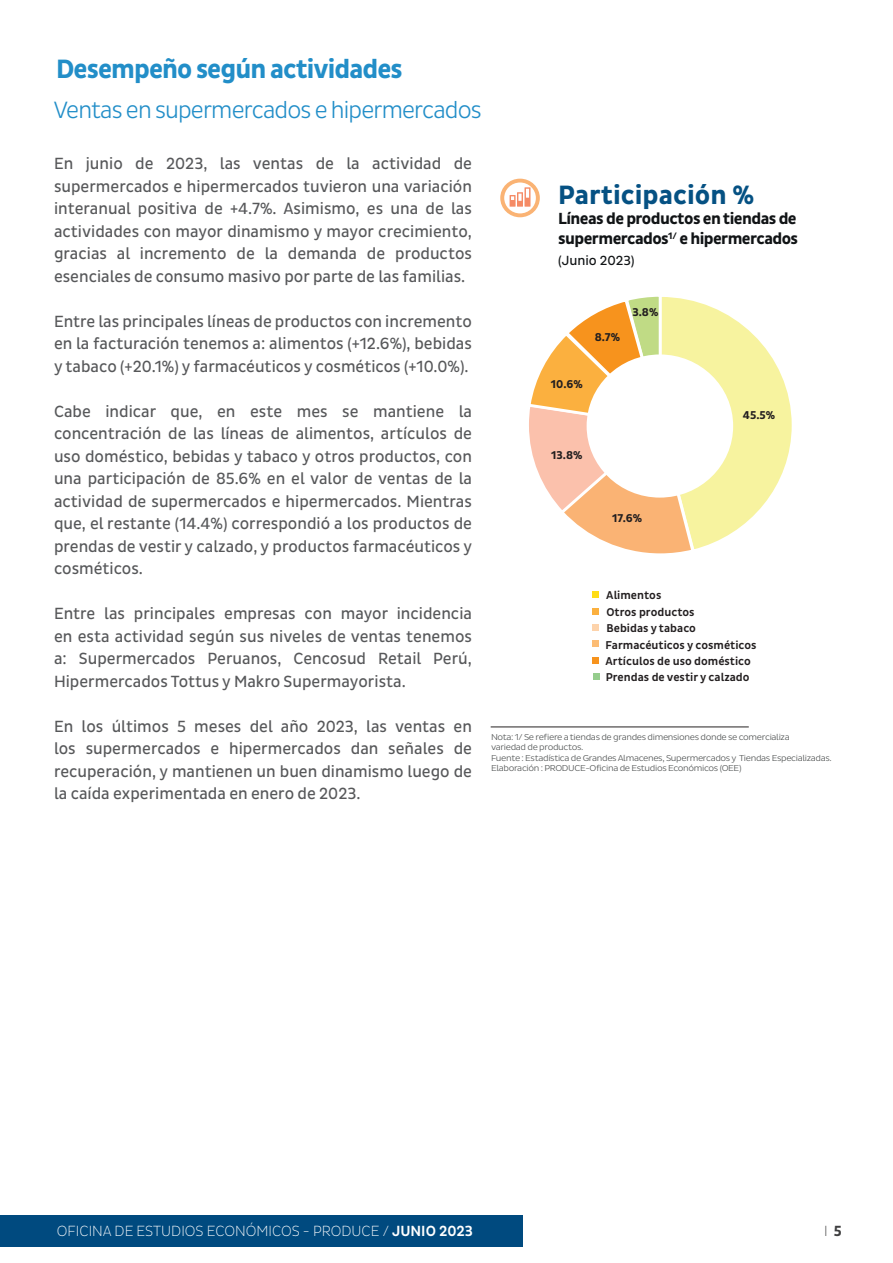
<style>
.page{position:relative;width:893px;height:1263px;background:#fff}
.page>*{position:absolute;margin:0;border:0;box-sizing:border-box;transform-origin:0 0}
.t1{font:700 27px "Pluto Sans Cond";letter-spacing:-.035em;color:#228ec8}
.t2{font:700 27px "Pluto Sans Cond";color:#055183}
.t3{font:300 24px "Pluto Sans Cond";letter-spacing:-.035em;color:#228ec8}
.t4{font:16.5px/22.5px "Pluto Sans Cond";color:#57585a;text-align:justify}
.t5{font:700 16.35px/20.2px "Pluto Sans Cond";letter-spacing:-.035em;color:#111416}
.t6{font:300 15px "Pluto Sans Cond Ex";color:#fff}
.t7{font:300 15px "Pluto Sans Cond Ex";color:#3e3e3f}
.t8{font:13.5px "Pluto Sans Cond";color:#111416}
.t9{font:500 11.55px/16.4px "Pluto Sans Cond";color:#231f20}
.t10{font:700 11.55px "Pluto Sans Cond";color:#231f20}
.t11{font:300 8.7px/10.4px "Pluto Sans Cond";letter-spacing:-.035em;color:#4f5252;scale:1.13 1}
.s1{font-family:"Pluto Sans Cond";font-weight:500}
.s2{font-family:"Pluto Sans Cond";font-weight:700}
</style>
<div class="page">
<div style="left:0;top:1215px;width:522px;height:32px;background:#004a7f"></div>
<hr style="left:491px;top:726px;width:258px;height:1px;background:#231f20">
<svg style="left:502px;top:181px;width:36px;height:34px"></svg>
<div style="left:500px;top:179px;width:40px;height:38px;border:4px solid #fab374;border-radius:50%"></div>
<svg style="left:510px;top:187px;width:20px;height:20px"></svg>
<div style="left:592px;top:592px;width:7px;height:6px;background:#ffdd17"></div>
<div style="left:592px;top:657px;width:7px;height:7px;background:#f7931d"></div>
<div style="left:593px;top:673px;width:6px;height:7px;background:#95cd8d"></div>
<div style="left:592px;top:640px;width:7px;height:7px;background:#fcbc74"></div>
<div style="left:592px;top:624px;width:7px;height:6px;background:#fdd3ab"></div>
<div style="left:592px;top:608px;width:7px;height:6px;background:#fbb03f"></div>
<svg style="left:529px;top:296px;width:263px;height:258px"></svg>
<div style="left:589px;top:357px;width:142px;height:138px;background:#fff;border-radius:50%"></div>
<div style="left:587px;top:354px;width:146px;height:144px;border:5px solid #fff;border-radius:50%"></div>
<p class="t1" style="left:56px;top:53px;width:348px">Desempeño según actividades</p>
<p class="t3" style="left:53px;top:97px;width:430px">Ventas en supermercados e hipermercados</p>
<p class="t4" style="left:54px;top:153px;width:419px">En junio de 2023, las ventas de la actividad de supermercados e hipermercados tuvieron una variación interanual positiva de +4.7%. Asimismo, es una de las actividades con mayor dinamismo y mayor crecimiento, gracias al incremento de la demanda de productos esenciales de consumo masivo por parte de las familias.</p>
<p class="t4" style="left:54px;top:310px;width:419px">Entre las principales líneas de productos con incremento en la facturación tenemos a: alimentos (+12.6%), bebidas y tabaco (+20.1%) y farmacéuticos y cosméticos (+10.0%).</p>
<p class="t4" style="left:54px;top:400px;width:420px">Cabe indicar que, en este mes se mantiene la concentración de las líneas de alimentos, artículos de uso doméstico, bebidas y tabaco y otros productos, con una participación de 85.6% en el valor de ventas de la actividad de supermercados e hipermercados. Mientras que, el restante (14.4%) correspondió a los productos de prendas de vestir y calzado, y productos farmacéuticos y cosméticos.</p>
<p class="t4" style="left:54px;top:603px;width:419px">Entre las principales empresas con mayor incidencia en esta actividad según sus niveles de ventas tenemos a: Supermercados Peruanos, Cencosud Retail Perú, Hipermercados Tottus y Makro Supermayorista.</p>
<p class="t4" style="left:54px;top:715px;width:419px">En los últimos 5 meses del año 2023, las ventas en los supermercados e hipermercados dan señales de recuperación, y mantienen un buen dinamismo luego de la caída experimentada en enero de 2023.</p>
<p class="t2" style="left:558px;top:179px;width:198px">Participación %</p>
<p class="t5" style="left:558px;top:209px;width:241px">Líneas de productos en tiendas de supermercados<sup>1/</sup> e hipermercados</p>
<p class="t8" style="left:558px;top:252px;width:78px">(Junio 2023)</p>
<p class="t10" style="left:595px;top:331px;width:27px">8.7%</p>
<p class="t10" style="left:632px;top:305px;width:27px">3.8%</p>
<p class="t10" style="left:551px;top:377px;width:33px">10.6%</p>
<p class="t10" style="left:551px;top:448px;width:33px">13.8%</p>
<p class="t10" style="left:612px;top:511px;width:31px">17.6%</p>
<p class="t10" style="left:743px;top:409px;width:34px">45.5%</p>
<p class="t9" style="left:606px;top:587px;width:57px">Alimentos</p>
<p class="t9" style="left:606px;top:621px;width:91px">Bebidas y tabaco</p>
<p class="t9" style="left:606px;top:669px;width:145px">Prendas de vestir y calzado</p>
<p class="t9" style="left:606px;top:604px;width:90px">Otros productos</p>
<p class="t9" style="left:605px;top:637px;width:153px">Farmacéuticos y cosméticos<br>Artículos de uso doméstico</p>
<p class="t11" style="left:491px;top:732px;width:303px">Nota: 1/ Se refiere a tiendas de grandes dimensiones donde se comercializa<br>variedad de productos.<br>Fuente : Estadística de Grandes Almacenes, Supermercados y Tiendas Especializadas.<br>Elaboración : PRODUCE-Oficina de Estudios Económicos (OEE)</p>
<p class="t6" style="left:57px;top:1222px;width:418px">OFICINA DE ESTUDIOS ECONÓMICOS - PRODUCE / <span class="s1">JUNIO 2023</span></p>
<p class="t7" style="left:824px;top:1222px;width:19px">I <span class="s2">5</span></p>
</div>
